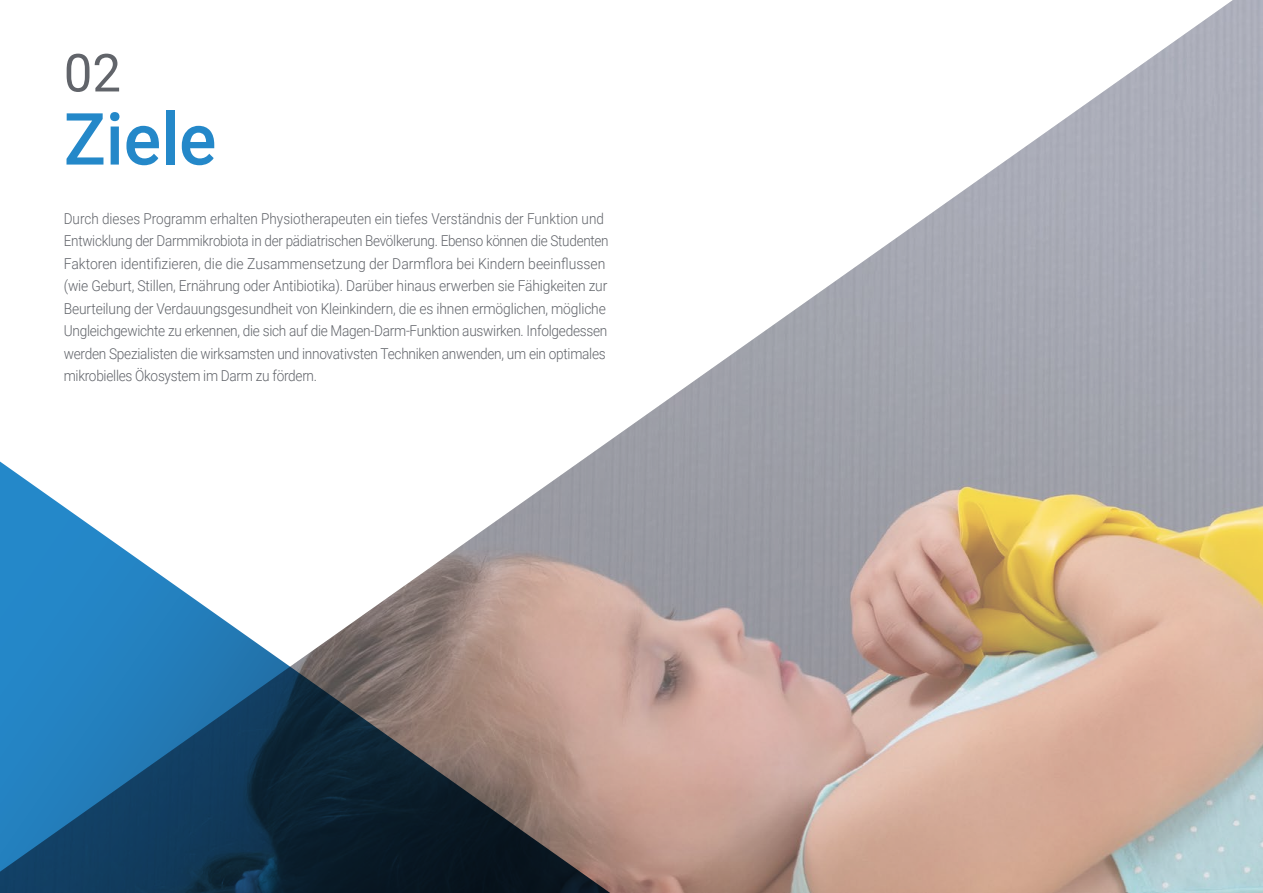
<style>
.page{position:relative;width:1263px;height:893px;background:#fff}
.page>*{position:absolute;margin:0;border:0;box-sizing:border-box;transform-origin:0 0}
.t1{font:500 72px "Roboto";color:#2488c9}
.t2{font:52.5px "Roboto";color:#61646a}
.t3{font:300 15px/22.5px "Roboto";letter-spacing:-.01em;color:#61646a;scale:.9 1}
</style>
<div class="page">
<img style="left:602px;top:0;width:661px;height:893px">
<svg style="left:0;top:446px;width:640px;height:447px"></svg>
<h2 class="t2" style="left:64px;top:36px;width:59px">02</h2>
<h1 class="t1" style="left:64px;top:89px;width:154px">Ziele</h1>
<p class="t3" style="left:64px;top:207px;width:607px">Durch dieses Programm erhalten Physiotherapeuten ein tiefes Verständnis der Funktion und Entwicklung der Darmmikrobiota in der pädiatrischen Bevölkerung. Ebenso können die Studenten Faktoren identifizieren, die die Zusammensetzung der Darmflora bei Kindern beeinflussen (wie Geburt, Stillen, Ernährung oder Antibiotika). Darüber hinaus erwerben sie Fähigkeiten zur Beurteilung der Verdauungsgesundheit von Kleinkindern, die es ihnen ermöglichen, mögliche Ungleichgewichte zu erkennen, die sich auf die Magen-Darm-Funktion auswirken. Infolgedessen werden Spezialisten die wirksamsten und innovativsten Techniken anwenden, um ein optimales mikrobielles Ökosystem im Darm zu fördern.</p>
</div>
